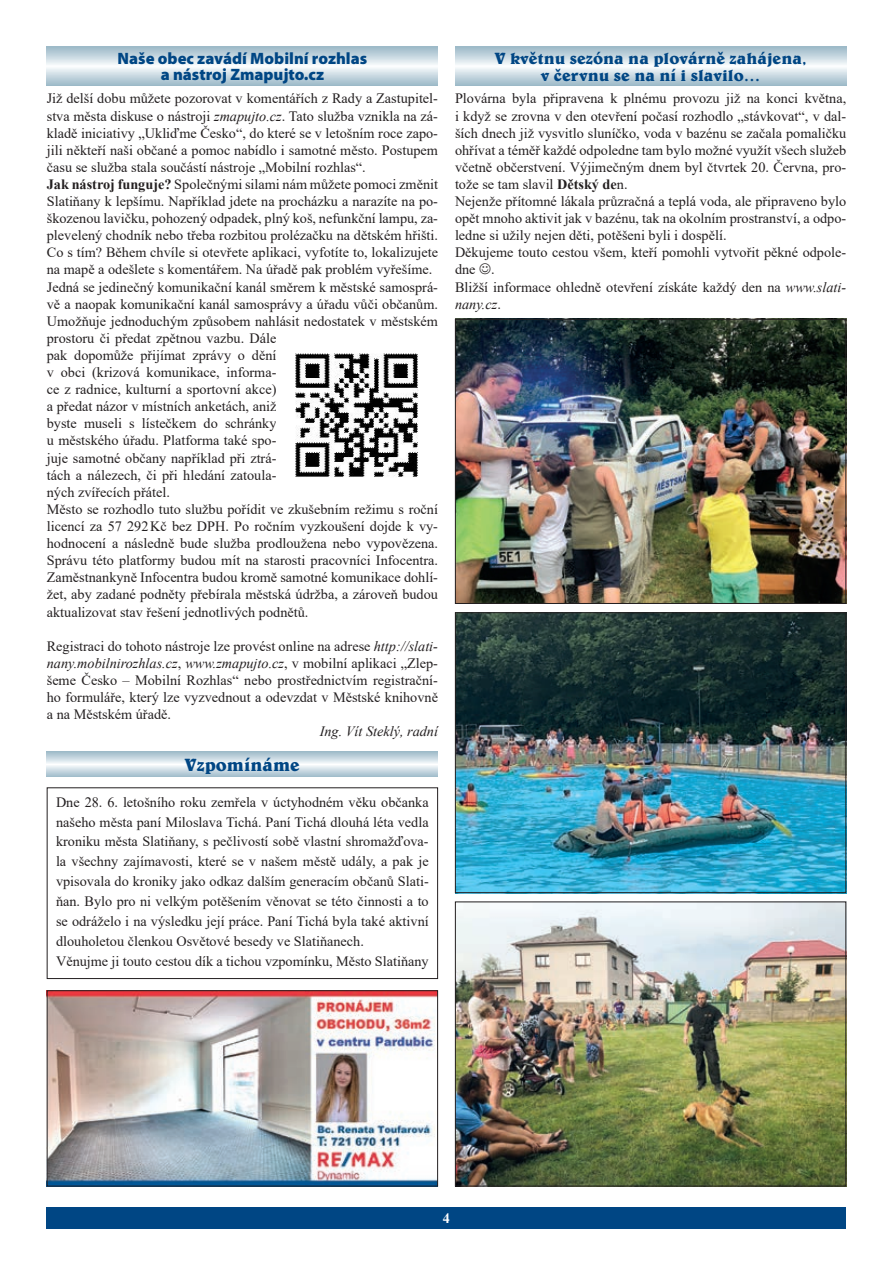
<style>
.page{position:relative;width:893px;height:1263px;background:#fff}
.page>*{position:absolute;margin:0;border:0;box-sizing:border-box;transform-origin:0 0}
.t1{font:700 18px "Belwe AT";color:#004684}
.t2{font:700 16.5px/16.5px "Belwe AT";color:#004684;text-align:center}
.t3{font:900 16.5px/16.5px "Myriad Pro";color:#004684;text-align:center}
.t4{font:14.25px/17.1px "Times New Roman";color:#231f20}
.t5{font:italic 14.25px "Times New Roman";color:#231f20}
.t6{font:700 14.25px "Times New Roman";color:#fff}
.s1{font-style:italic}
.s2{font-weight:700}
</style>
<div class="page">
<div style="left:47px;top:1208px;width:799px;height:21px;background:#004684"></div>
<svg style="left:47px;top:47px;width:391px;height:38px;background:#cadae2"></svg>
<img style="left:295px;top:353px;width:124px;height:124px">
<div style="left:47px;top:787px;width:391px;height:192px;border:1px solid #231f20"></div>
<svg style="left:47px;top:751px;width:391px;height:26px;background:#c9d9e2"></svg>
<svg style="left:455px;top:47px;width:391px;height:38px;background:#cadae2"></svg>
<img style="left:457px;top:321px;width:387px;height:281px">
<div style="left:455px;top:319px;width:391px;height:285px;border:1px solid #231f20"></div>
<img style="left:457px;top:614px;width:387px;height:277px">
<div style="left:455px;top:612px;width:391px;height:281px;border:1px solid #231f20"></div>
<img style="left:457px;top:903px;width:387px;height:281px">
<div style="left:455px;top:901px;width:391px;height:285px;border:1px solid #231f20"></div>
<img style="left:49px;top:992px;width:387px;height:192px">
<div style="left:47px;top:990px;width:391px;height:196px;border:1px solid #231f20"></div>
<p class="t3" style="left:118px;top:49px;width:251px">Naše obec zavádí Mobilní rozhlas a nástroj Zmapujto.cz</p>
<p class="t4" style="left:47px;top:90px;width:393px">Již delší dobu můžete pozorovat v komentářích z Rady a Zastupitel&shy;stva města diskuse o nástroji <span class="s1">zmapujto.cz</span>. Tato služba vznikla na zá&shy;kladě iniciativy „Ukliďme Česko“, do které se v letošním roce zapo&shy;jili někteří naši občané a pomoc nabídlo i samotné město. Postupem času se služba stala součástí nástroje „Mobilní rozhlas“.<br><span class="s2">Jak nástroj funguje?</span> Společnými silami nám můžete pomoci změnit Slatiňany k lepšímu. Například jdete na procházku a narazíte na po&shy;škozenou lavičku, pohozený odpadek, plný koš, nefunkční lampu, za&shy;plevelený chodník nebo třeba rozbitou prolézačku na dětském hřišti.<br>Co s tím? Během chvíle si otevřete aplikaci, vyfotíte to, lokalizujete na mapě a odešlete s komentářem. Na úřadě pak problém vyřešíme.<br>Jedná se jedinečný komunikační kanál směrem k městské samosprá&shy;vě a naopak komunikační kanál samosprávy a úřadu vůči občanům.<br>Umožňuje jednoduchým způsobem nahlásit nedostatek v městském prostoru či předat zpětnou vazbu. Dále<br>pak dopomůže přijímat zprávy o dění<br>v obci (krizová komunikace, informa-<br>ce z radnice, kulturní a sportovní akce)<br>a předat názor v místních anketách, aniž<br>byste museli s lístečkem do schránky<br>u městského úřadu. Platforma také spo-<br>juje samotné občany například při ztrá-<br>tách a nálezech, či při hledání zatoula-<br>ných zvířecích přátel.<br>Město se rozhodlo tuto službu pořídit ve zkušebním režimu s roční licencí za 57 292Kč bez DPH. Po ročním vyzkoušení dojde k vy&shy;hodnocení a následně bude služba prodloužena nebo vypovězena.<br>Správu této platformy budou mít na starosti pracovníci Infocentra.<br>Zaměstnankyně Infocentra budou kromě samotné komunikace dohlí&shy;žet, aby zadané podněty přebírala městská údržba, a zároveň budou aktualizovat stav řešení jednotlivých podnětů.</p>
<p class="t4" style="left:47px;top:637px;width:393px;text-align:justify">Registraci do tohoto nástroje lze provést online na adrese <span class="s1">http://slati&shy;nany.mobilnirozhlas.cz</span>, <span class="s1">www.zmapujto.cz</span>, v mobilní aplikaci „Zlep&shy;šeme Česko – Mobilní Rozhlas“ nebo prostřednictvím registrační&shy;ho formuláře, který lze vyzvednout a odevzdat v Městské knihovně a na Městském úřadě.</p>
<p class="t5" style="left:320px;top:722px;width:120px">Ing. Vít Steklý, radní</p>
<p class="t1" style="left:185px;top:754px;width:116px">Vzpomínáme</p>
<p class="t4" style="left:56px;top:791px;width:374px;line-height:20px">Dne 28. 6. letošního roku zemřela v úctyhodném věku občanka našeho města paní Miloslava Tichá. Paní Tichá dlouhá léta vedla kroniku města Slatiňany, s pečlivostí sobě vlastní shromažďova&shy;la všechny zajímavosti, které se v našem městě udály, a pak je vpisovala do kroniky jako odkaz dalším generacím občanů Slati&shy;ňan. Bylo pro ni velkým potěšením věnovat se této činnosti a to se odráželo i na výsledku její práce. Paní Tichá byla také aktivní dlouholetou členkou Osvětové besedy ve Slatiňanech.<br>Věnujme ji touto cestou dík a tichou vzpomínku, Město Slatiňany</p>
<p class="t2" style="left:495px;top:50px;width:313px">V květnu sezóna na plovárně zahájena, v červnu se na ní i slavilo…</p>
<p class="t4" style="left:455px;top:90px;width:393px">Plovárna byla připravena k plnému provozu již na konci května, i když se zrovna v den otevření počasí rozhodlo „stávkovat“, v dal&shy;ších dnech již vysvitlo sluníčko, voda v bazénu se začala pomaličku ohřívat a téměř každé odpoledne tam bylo možné využít všech služeb včetně občerstvení. Výjimečným dnem byl čtvrtek 20. Června, pro&shy;tože se tam slavil <span class="s2">Dětský de</span>n.<br>Nejenže přítomné lákala průzračná a teplá voda, ale připraveno bylo opět mnoho aktivit jak v bazénu, tak na okolním prostranství, a odpo&shy;ledne si užily nejen děti, potěšeni byli i dospělí.<br>Děkujeme touto cestou všem, kteří pomohli vytvořit pěkné odpole&shy;dne .<br>Bližší informace ohledně otevření získáte každý den na <span class="s1">www.slati&shy;nany.cz</span>.</p>
<p class="t6" style="left:443px;top:1208px;width:9px">4</p>
</div>
